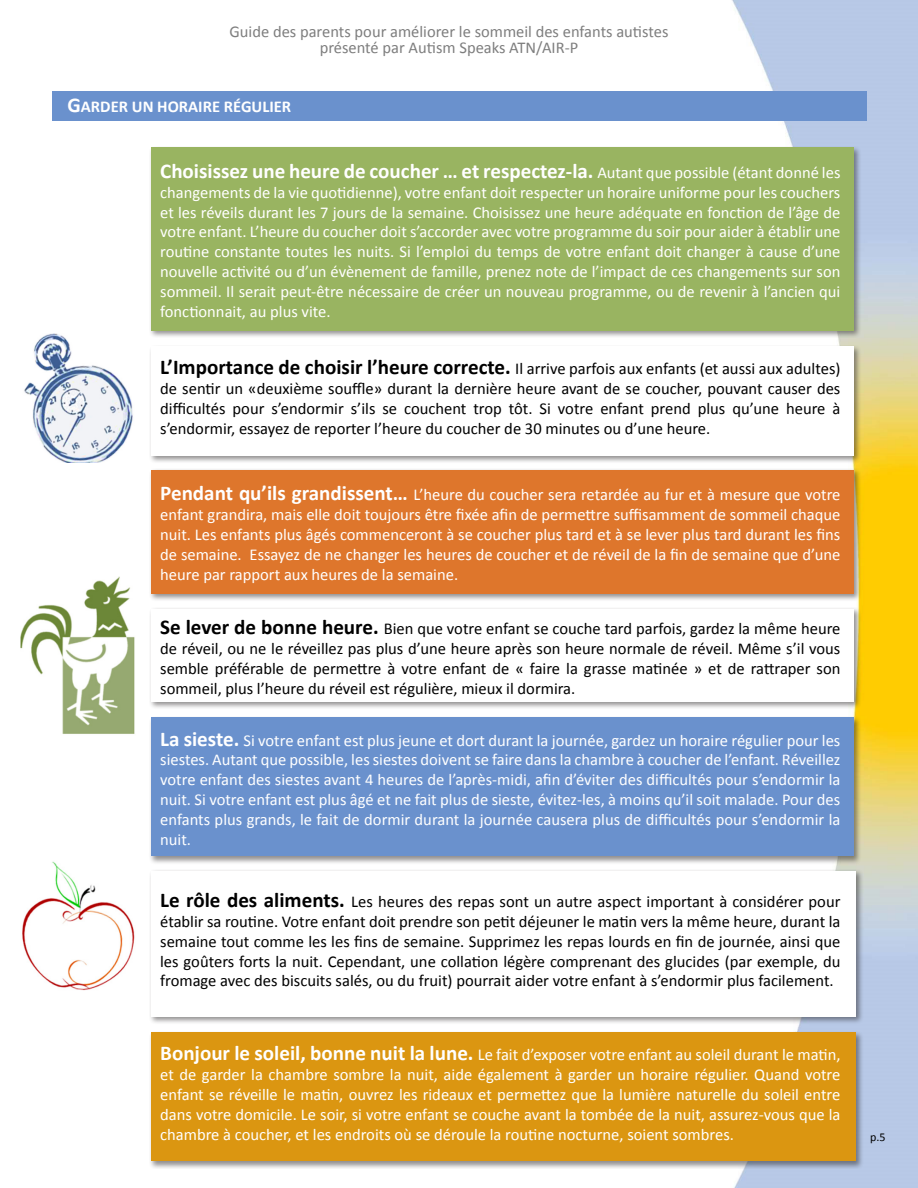
<style>
.page{position:relative;width:918px;height:1188px;background:#fff}
.page>*{position:absolute;margin:0;border:0;box-sizing:border-box;transform-origin:0 0}
.Paragraph_Style1{font:700 21px "Calibri";color:#fff}
.Paragraph_Style1-2{font:16.5px/19.8px "Calibri";color:#fff;text-align:justify}
.Paragraph_Style1-3{font:16.5px/19.8px "Calibri";color:#000;text-align:justify}
.Paragraph_Style6{font:16.5px "Calibri";color:#7e7e7e}
.Paragraph_Style1-4{font:700 16.5px "Calibri";color:#fff}
.Paragraph_Style1-5{font:12px "Calibri";color:#000}
.s1{font-size:21px}
.s2{font-weight:400;font-size:16.5px}
.s3{font-weight:700;font-size:21px}
</style>
<div class="page">
<img style="left:51px;top:0;width:867px;height:1188px">
<div style="left:52px;top:92px;width:814px;height:29px;background:#6a91cd"></div>
<div style="left:149px;top:716px;width:713px;height:148px;background:#231f20;opacity:.5"></div>
<div style="left:151px;top:718px;width:703px;height:138px;background:#6a91cd"></div>
<div style="left:149px;top:468px;width:713px;height:134px;background:#231f20;opacity:.5"></div>
<div style="left:151px;top:470px;width:703px;height:124px;background:#de762c"></div>
<div style="left:149px;top:145px;width:713px;height:194px;background:#231f20;opacity:.5"></div>
<div style="left:151px;top:147px;width:703px;height:183px;background:#99b461"></div>
<div style="left:149px;top:607px;width:713px;height:103px;background:#231f20;opacity:.5"></div>
<div style="left:151px;top:609px;width:703px;height:93px;background:#fff"></div>
<div style="left:149px;top:344px;width:713px;height:120px;background:#231f20;opacity:.5"></div>
<div style="left:151px;top:346px;width:703px;height:109px;background:#fff"></div>
<div style="left:149px;top:869px;width:715px;height:156px;background:#231f20;opacity:.5"></div>
<div style="left:151px;top:871px;width:705px;height:145px;background:#fff"></div>
<div style="left:149px;top:1031px;width:715px;height:138px;background:#231f20;opacity:.5"></div>
<div style="left:151px;top:1032px;width:705px;height:129px;background:#db9611"></div>
<img style="left:20px;top:574px;width:115px;height:162px">
<img style="left:24px;top:334px;width:111px;height:129px">
<img style="left:22px;top:861px;width:113px;height:129px">
<p class="Paragraph_Style6" style="left:230px;top:21px;width:440px">Guide des parents pour améliorer le sommeil des enfants autistes</p>
<p class="Paragraph_Style6" style="left:320px;top:37px;width:260px">présenté par Autism Speaks ATN/AIR-P</p>
<p class="Paragraph_Style1-4" style="left:68px;top:96px;width:225px"><span class="s1">G</span>ARDER UN HORAIRE RÉGULIER</p>
<p class="Paragraph_Style1" style="left:160px;top:157px;width:682px">Choisissez une heure de coucher … et respectez-la. <span class="s2">Autant que possible (étant donné les</span></p>
<p class="Paragraph_Style1-2" style="left:160px;top:182px;width:682px">changements de la vie quotidienne), votre enfant doit respecter un horaire uniforme pour les couchers et les réveils durant les 7 jours de la semaine. Choisissez une heure adéquate en fonction de l’âge de votre enfant. L’heure du coucher doit s’accorder avec votre programme du soir pour aider à établir une routine constante toutes les nuits. Si l’emploi du temps de votre enfant doit changer à cause d’une nouvelle activité ou d’un évènement de famille, prenez note de l’impact de ces changements sur son sommeil. Il serait peut-être nécessaire de créer un nouveau programme, ou de revenir à l’ancien qui fonctionnait, au plus vite.</p>
<p class="Paragraph_Style1-3" style="left:160px;top:359px;width:682px"><span class="s3">L’Importance de choisir l’heure correcte.</span> Il arrive parfois aux enfants (et aussi aux adultes) de sentir un «deuxième souffle» durant la dernière heure avant de se coucher, pouvant causer des difficultés pour s’endormir s’ils se couchent trop tôt. Si votre enfant prend plus qu’une heure à s’endormir, essayez de reporter l’heure du coucher de 30 minutes ou d’une heure.</p>
<p class="Paragraph_Style1-2" style="left:160px;top:485px;width:682px"><span class="s3">Pendant qu’ils grandissent…</span> L’heure du coucher sera retardée au fur et à mesure que votre enfant grandira, mais elle doit toujours être fixée afin de permettre suffisamment de sommeil chaque nuit. Les enfants plus âgés commenceront à se coucher plus tard et à se lever plus tard durant les fins de semaine. Essayez de ne changer les heures de coucher et de réveil de la fin de semaine que d’une heure par rapport aux heures de la semaine.</p>
<p class="Paragraph_Style1-3" style="left:160px;top:619px;width:682px"><span class="s3">Se lever de bonne heure.</span> Bien que votre enfant se couche tard parfois, gardez la même heure de réveil, ou ne le réveillez pas plus d’une heure après son heure normale de réveil. Même s’il vous semble préférable de permettre à votre enfant de « faire la grasse matinée » et de rattraper son sommeil, plus l’heure du réveil est régulière, mieux il dormira.</p>
<p class="Paragraph_Style1-2" style="left:160px;top:730px;width:682px"><span class="s3">La sieste.</span> Si votre enfant est plus jeune et dort durant la journée, gardez un horaire régulier pour les siestes. Autant que possible, les siestes doivent se faire dans la chambre à coucher de l’enfant. Réveillez votre enfant des siestes avant 4 heures de l’après-midi, afin d’éviter des difficultés pour s’endormir la nuit. Si votre enfant est plus âgé et ne fait plus de sieste, évitez-les, à moins qu’il soit malade. Pour des enfants plus grands, le fait de dormir durant la journée causera plus de difficultés pour s’endormir la nuit.</p>
<p class="Paragraph_Style1-3" style="left:160px;top:892px;width:682px"><span class="s3">Le rôle des aliments.</span> Les heures des repas sont un autre aspect important à considérer pour établir sa routine. Votre enfant doit prendre son petit déjeuner le matin vers la même heure, durant la semaine tout comme les les fins de semaine. Supprimez les repas lourds en fin de journée, ainsi que les goûters forts la nuit. Cependant, une collation légère comprenant des glucides (par exemple, du fromage avec des biscuits salés, ou du fruit) pourrait aider votre enfant à s’endormir plus facilement.</p>
<p class="Paragraph_Style1-2" style="left:160px;top:1045px;width:682px"><span class="s3">Bonjour le soleil, bonne nuit la lune.</span> Le fait d’exposer votre enfant au soleil durant le matin, et de garder la chambre sombre la nuit, aide également à garder un horaire régulier. Quand votre enfant se réveille le matin, ouvrez les rideaux et permettez que la lumière naturelle du soleil entre dans votre domicile. Le soir, si votre enfant se couche avant la tombée de la nuit, assurez-vous que la chambre à coucher, et les endroits où se déroule la routine nocturne, soient sombres.</p>
<p class="Paragraph_Style1-5" style="left:870px;top:1130px;width:17px">p.5</p>
</div>
